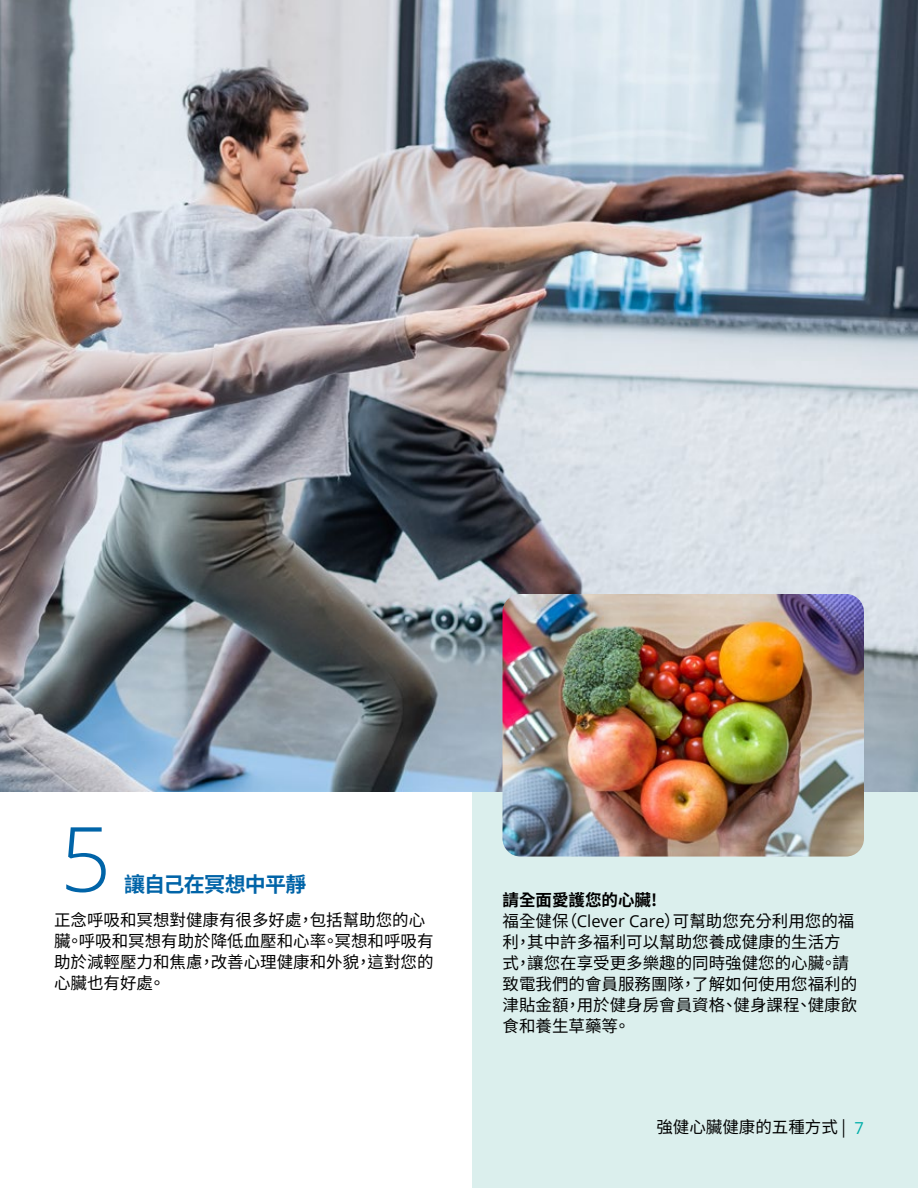
<style>
.page{position:relative;width:918px;height:1188px;background:#fff}
.page>*{position:absolute;margin:0;border:0;box-sizing:border-box;transform-origin:0 0}
.t1{font:300 90px "Open Sans";color:#0064a8}
.t2{font:700 21px "Noto Sans CJ Ktc";letter-spacing:-.04em;color:#0064a8}
.t3{font:16.5px/21px "Noto Sans CJ Ktc";color:#000}
.t4{font:16.5px "Open Sans";color:#00aea9}
.s1{font-weight:700}
.s2{font-family:"Open Sans"}
</style>
<div class="page">
<div style="left:472px;top:686px;width:446px;height:502px;background:#dbefed"></div>
<img style="left:0;top:0;width:918px;height:791px">
<img style="left:502px;top:594px;width:362px;height:263px">
<h1 class="t1" style="left:60px;top:797px;width:53px">5</h1>
<p class="t2" style="left:124px;top:872px;width:184px">讓自己在冥想中平靜</p>
<p class="t3" style="left:54px;top:910px;width:381px">正念呼吸和冥想對健康有很多好處，包括幫助您的心臟。呼吸和冥想有助於降低血壓和心率。冥想和呼吸有助於減輕壓力和焦慮，改善心理健康和外貌，這對您的心臟也有好處。</p>
<p class="t3" style="left:503px;top:890px;width:356px"><span class="s1">請全面愛護您的心臟!<br></span>福全健保（<span class="s2">Clever Care</span>）可幫助您充分利用您的福利，其中許多福利可以幫助您養成健康的生活方式，讓您在享受更多樂趣的同時強健您的心臟。請致電我們的會員服務團隊，了解如何使用您福利的津貼金額，用於健身房會員資格、健身課程、健康飲食和養生草藥等。</p>
<p class="t3" style="left:656px;top:1117px;width:191px">強健心臟健康的五種方式 |</p>
<p class="t4" style="left:855px;top:1117px;width:11px">7</p>
</div>
